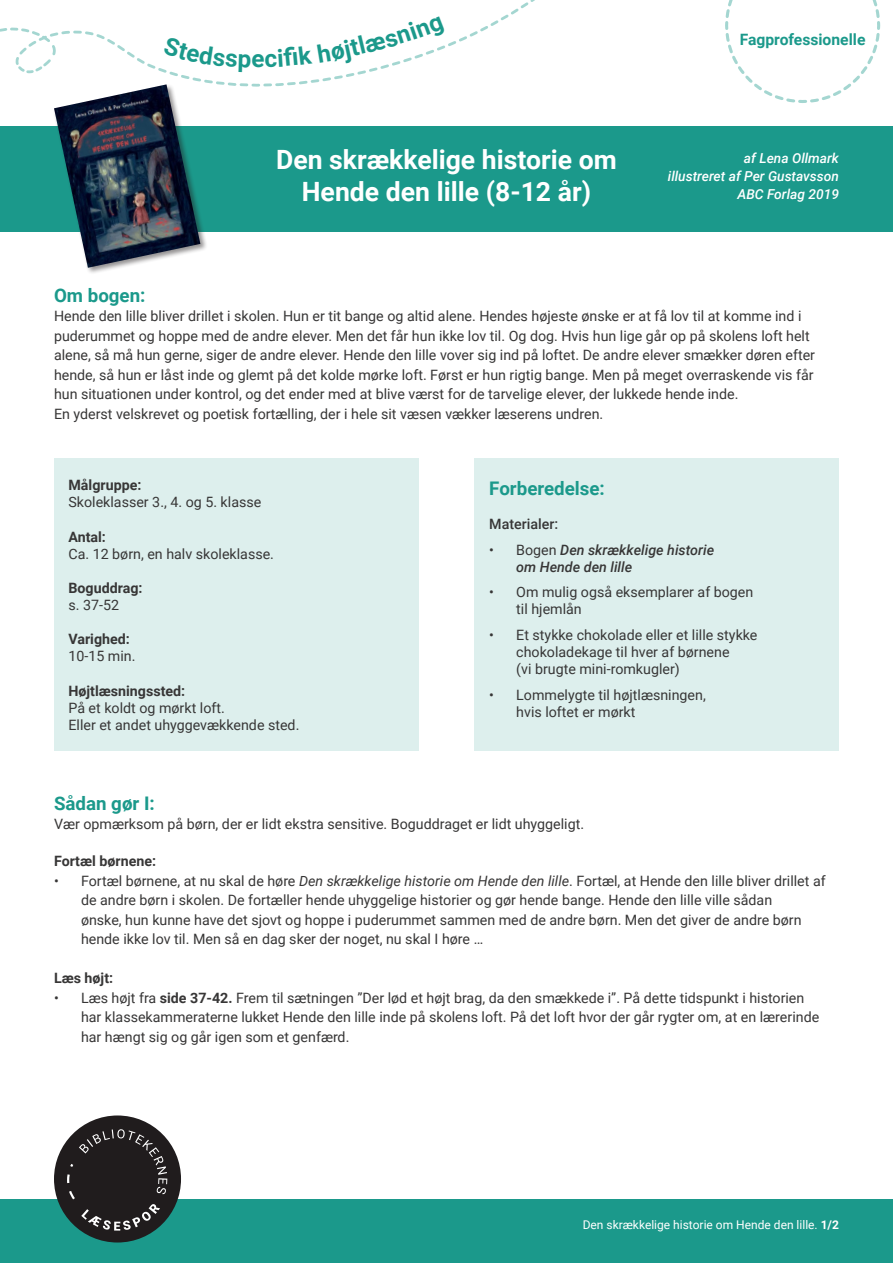
<style>
.page{position:relative;width:893px;height:1263px;background:#fff}
.page>*{position:absolute;margin:0;border:0;box-sizing:border-box;transform-origin:0 0}
.t1{font:700 26.55px "Roboto";color:#fff}
.t2{font:700 24.3px "Roboto";color:#1b998b}
.t3{font:700 18.75px "Roboto";color:#1b998b}
.t4{font:700 15.6px "Roboto";color:#1b998b}
.t5{font:14.25px/19.5px "Roboto";color:#373636}
.t6{font:700 14.25px "Roboto";color:#373636}
.t7{font:italic 500 14.25px/17.1px "Roboto";color:#373636}
.t8{font:500 14.25px "Roboto";color:#373636}
.t9{font:italic 500 13.8px "Roboto";color:#fff}
.t10{font:12px "Roboto";color:#fff}
.s1{font-weight:400;font-style:normal}
.s2{font-style:italic}
.s3{font-weight:700}
</style>
<div class="page">
<div style="left:0;top:126px;width:893px;height:106px;background:#1b998b"></div>
<div style="left:54px;top:458px;width:364px;height:293px;background:#ddefed"></div>
<div style="left:475px;top:458px;width:364px;height:293px;background:#ddefed"></div>
<div style="left:0;top:1199px;width:893px;height:64px;background:#1b998b"></div>
<svg style="left:54px;top:1115px;width:127px;height:127px"></svg>
<svg style="left:0;top:0;width:535px;height:74px"></svg>
<div style="left:53px;top:83px;width:155px;height:192px;background:#231f20;opacity:.49"></div>
<img style="left:54px;top:84px;width:146px;height:184px">
<svg style="left:725px;top:0;width:156px;height:103px"></svg>
<svg style="left:156px;top:16px;width:316px;height:93px"></svg>
<h2 class="t2" style="left:251px;top:42px;width:15px">e</h2>
<p class="t1" style="left:276px;top:141px;width:342px">Den skrækkelige historie om</p>
<p class="t1" style="left:302px;top:173px;width:291px">Hende den lille (8-12 år)</p>
<p class="t4" style="left:740px;top:29px;width:127px">Fagprofessionelle</p>
<p class="t9" style="left:744px;top:148px;width:97px">af Lena Ollmark</p>
<p class="t9" style="left:668px;top:166px;width:173px">illustreret af Per Gustavsson</p>
<p class="t9" style="left:737px;top:185px;width:103px">ABC Forlag 2019</p>
<p class="t3" style="left:54px;top:282px;width:93px">Om bogen:</p>
<p class="t5" style="left:54px;top:306px;width:763px">Hende den lille bliver drillet i skolen. Hun er tit bange og altid alene. Hendes højeste ønske er at få lov til at komme ind i puderummet og hoppe med de andre elever. Men det får hun ikke lov til. Og dog. Hvis hun lige går op på skolens loft helt alene, så må hun gerne, siger de andre elever. Hende den lille vover sig ind på loftet. De andre elever smækker døren efter hende, så hun er låst inde og glemt på det kolde mørke loft. Først er hun rigtig bange. Men på meget overraskende vis får hun situationen under kontrol, og det ender med at blive værst for de tarvelige elever, der lukkede hende inde.</p>
<p class="t5" style="left:54px;top:403px;width:551px">En yderst velskrevet og poetisk fortælling, der i hele sit væsen vækker læserens undren.</p>
<p class="t6" style="left:68px;top:475px;width:74px">Målgruppe:</p>
<p class="t5" style="left:68px;top:492px;width:194px">Skoleklasser 3., 4. og 5. klasse</p>
<p class="t6" style="left:68px;top:527px;width:39px">Antal:</p>
<p class="t5" style="left:68px;top:543px;width:207px">Ca. 12 børn, en halv skoleklasse.</p>
<p class="t6" style="left:68px;top:578px;width:76px">Boguddrag:</p>
<p class="t5" style="left:68px;top:595px;width:52px">s. 37-52</p>
<p class="t6" style="left:68px;top:629px;width:63px">Varighed:</p>
<p class="t5" style="left:68px;top:646px;width:69px">10-15 min.</p>
<p class="t6" style="left:68px;top:680px;width:118px">Højtlæsningssted:</p>
<p class="t5" style="left:68px;top:697px;width:158px">På et koldt og mørkt loft.</p>
<p class="t5" style="left:68px;top:714px;width:232px">Eller et andet uhyggevækkende sted.</p>
<p class="t3" style="left:489px;top:475px;width:117px">Forberedelse:</p>
<p class="t8" style="left:489px;top:514px;width:71px">Materialer:</p>
<p class="t7" style="left:516px;top:541px;width:199px;text-indent:-27px"><span class="s1">• Bogen</span> Den skrækkelige historie om Hende den lille</p>
<p class="t5" style="left:516px;top:583px;width:239px;line-height:17.1px;text-indent:-27px">• Om mulig også eksemplarer af bogen til hjemlån</p>
<p class="t5" style="left:516px;top:626px;width:243px;line-height:17.1px;text-indent:-27px">• Et stykke chokolade eller et lille stykke chokoladekage til hver af børnene<br>(vi brugte mini-romkugler)</p>
<p class="t5" style="left:516px;top:685px;width:191px;line-height:17.1px;text-indent:-27px">• Lommelygte til højtlæsningen, hvis loftet er mørkt</p>
<p class="t3" style="left:54px;top:790px;width:102px">Sådan gør I:</p>
<p class="t5" style="left:54px;top:814px;width:532px">Vær opmærksom på børn, der er lidt ekstra sensitive. Boguddraget er lidt uhyggeligt.</p>
<p class="t6" style="left:54px;top:851px;width:104px">Fortæl børnene:</p>
<p class="t5" style="left:81px;top:870px;width:746px;text-indent:-27px">• Fortæl børnene, at nu skal de høre <span class="s2">Den skrækkelige historie om Hende den lille</span>. Fortæl, at Hende den lille bliver drillet af de andre børn i skolen. De fortæller hende uhyggelige historier og gør hende bange. Hende den lille ville sådan<br>ønske, hun kunne have det sjovt og hoppe i puderummet sammen med de andre børn. Men det giver de andre børn hende ikke lov til. Men så en dag sker der noget, nu skal I høre …</p>
<p class="t6" style="left:54px;top:968px;width:61px">Læs højt:</p>
<p class="t5" style="left:81px;top:987px;width:740px;text-indent:-27px">• Læs højt fra <span class="s3">side 37-42.</span> Frem til sætningen ”Der lød et højt brag, da den smækkede i”. På dette tidspunkt i historien har klassekammeraterne lukket Hende den lille inde på skolens loft. På det loft hvor der går rygter om, at en lærerinde har hængt sig og går igen som et genfærd.</p>
<p class="t10" style="left:583px;top:1216px;width:258px">Den skrækkelige historie om Hende den lille. <span class="s3">1/2</span></p>
</div>
